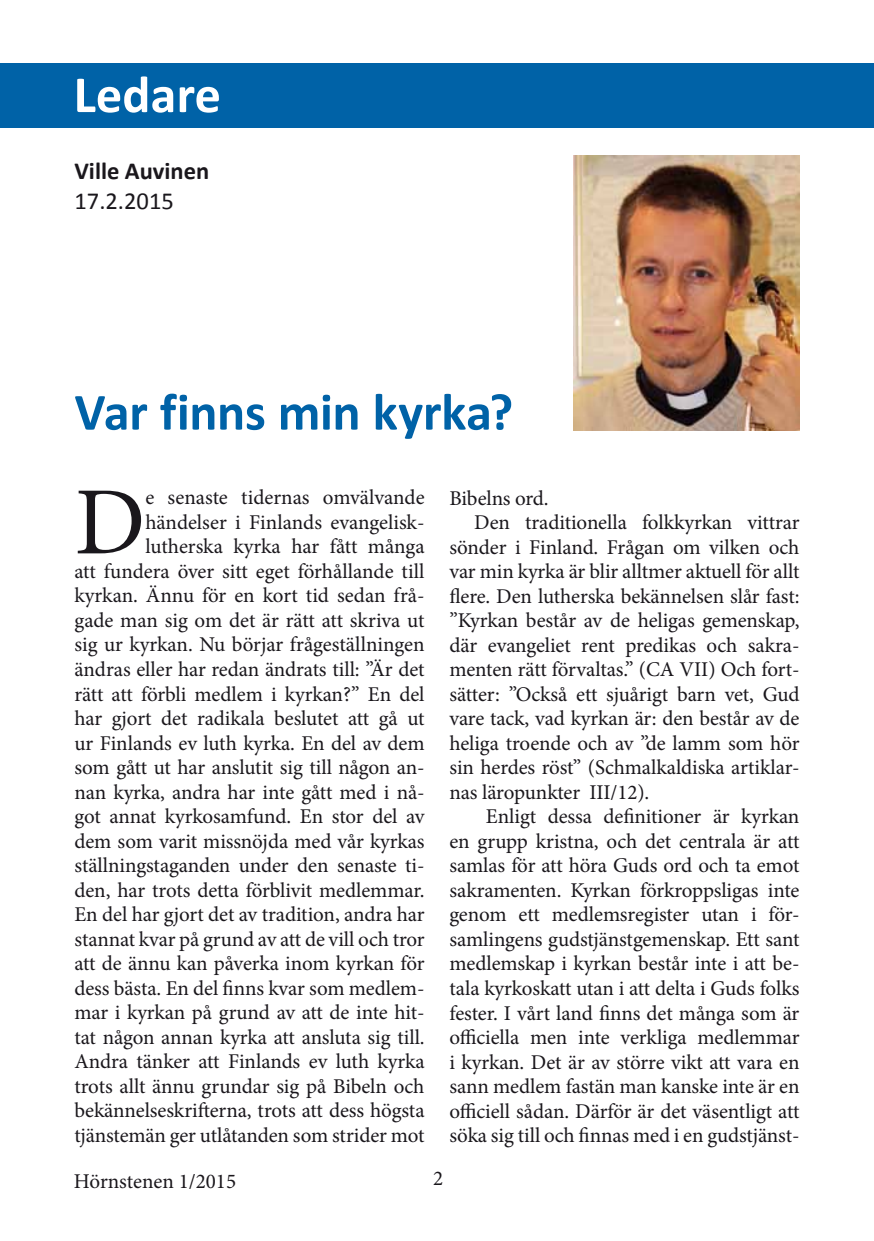
<style>
.page{position:relative;width:874px;height:1241px;background:#fff}
.page>*{position:absolute;margin:0;border:0;box-sizing:border-box;transform-origin:0 0}
.t1{font:96.42px "Minion Pro";color:#1a171c}
.t2{font:700 52.5px "Calibri";letter-spacing:-.01em;color:#0062a7}
.t3{font:700 52.5px "Calibri";color:#fff}
.t4{font:700 24.5px "Calibri";color:#1a171c}
.t5{font:24.5px "Calibri";color:#1a171c}
.t6{font:21px/24.5px "Minion Pro";letter-spacing:-.005em;color:#1a171c;text-align:right}
</style>
<div class="page">
<div style="left:0;top:64px;width:872px;height:64px;background:#0062a7"></div>
<img style="left:573px;top:155px;width:226px;height:275px">
<h2 class="t3" style="left:74px;top:61px;width:149px">Ledare</h2>
<p class="t4" style="left:74px;top:156px;width:136px">Ville Auvinen</p>
<p class="t5" style="left:74px;top:185px;width:101px">17.2.2015</p>
<h2 class="t2" style="left:74px;top:378px;width:440px">Var finns min kyrka?</h2>
<p class="t6" style="left:74px;top:485px;width:351px">e senaste tidernas omvälvande händelser i Finlands evangelisk&shy;lutherska kyrka har fått många<br>att fundera över sitt eget förhållande till kyrkan. Ännu för en kort tid sedan frå&shy;gade man sig om det är rätt att skriva ut sig ur kyrkan. Nu börjar frågeställningen ändras eller har redan ändrats till: ”Är det rätt att förbli medlem i kyrkan?” En del har gjort det radikala beslutet att gå ut ur Finlands ev luth kyrka. En del av dem som gått ut har anslutit sig till någon an&shy;nan kyrka, andra har inte gått med i nå&shy;got annat kyrkosamfund. En stor del av dem som varit missnöjda med vår kyrkas ställningstaganden under den senaste ti&shy;den, har trots detta förblivit medlemmar.<br>En del har gjort det av tradition, andra har stannat kvar på grund av att de vill och tror att de ännu kan påverka inom kyrkan för dess bästa. En del finns kvar som medlem&shy;mar i kyrkan på grund av att de inte hit&shy;tat någon annan kyrka att ansluta sig till.<br>Andra tänker att Finlands ev luth kyrka trots allt ännu grundar sig på Bibeln och bekännelseskrifterna, trots att dess högsta tjänstemän ger utlåtanden som strider mot</p>
<p class="t6" style="left:449px;top:485px;width:101px">Bibelns ord.</p>
<h1 class="t1" style="left:74px;top:458px;width:72px">D</h1>
<p class="t6" style="left:474px;top:510px;width:326px">Den traditionella folkkyrkan vittrar</p>
<p class="t6" style="left:449px;top:534px;width:351px">sönder i Finland. Frågan om vilken och</p>
<p class="t6" style="left:449px;top:559px;width:351px">var min kyrka är blir alltmer aktuell för allt</p>
<p class="t6" style="left:449px;top:583px;width:351px">flere. Den lutherska bekännelsen slår fast:</p>
<p class="t6" style="left:449px;top:608px;width:351px">”Kyrkan består av de heligas gemenskap,</p>
<p class="t6" style="left:449px;top:632px;width:351px">där evangeliet rent predikas och sakra-</p>
<p class="t6" style="left:449px;top:657px;width:351px">menten rätt förvaltas.” (CA VII) Och fort-</p>
<p class="t6" style="left:449px;top:681px;width:351px">sätter: ”Också ett sjuårigt barn vet, Gud</p>
<p class="t6" style="left:449px;top:706px;width:351px">vare tack, vad kyrkan är: den består av de</p>
<p class="t6" style="left:449px;top:730px;width:351px">heliga troende och av ”de lamm som hör</p>
<p class="t6" style="left:449px;top:755px;width:351px">sin herdes röst” (Schmalkaldiska artiklar-</p>
<p class="t6" style="left:449px;top:779px;width:201px">nas läropunkter III/12).</p>
<p class="t6" style="left:485px;top:804px;width:315px">Enligt dessa definitioner är kyrkan</p>
<p class="t6" style="left:449px;top:828px;width:351px">en grupp kristna, och det centrala är att</p>
<p class="t6" style="left:449px;top:853px;width:351px">samlas för att höra Guds ord och ta emot</p>
<p class="t6" style="left:449px;top:877px;width:351px">sakramenten. Kyrkan förkroppsligas inte</p>
<p class="t6" style="left:449px;top:902px;width:351px">genom ett medlemsregister utan i för-</p>
<p class="t6" style="left:449px;top:926px;width:351px">samlingens gudstjänstgemenskap. Ett sant</p>
<p class="t6" style="left:449px;top:951px;width:351px">medlemskap i kyrkan består inte i att be-</p>
<p class="t6" style="left:449px;top:975px;width:351px">tala kyrkoskatt utan i att delta i Guds folks</p>
<p class="t6" style="left:449px;top:1000px;width:351px">fester. I vårt land finns det många som är</p>
<p class="t6" style="left:449px;top:1024px;width:351px">officiella men inte verkliga medlemmar</p>
<p class="t6" style="left:449px;top:1049px;width:351px">i kyrkan. Det är av större vikt att vara en</p>
<p class="t6" style="left:449px;top:1074px;width:351px">sann medlem fastän man kanske inte är en</p>
<p class="t6" style="left:449px;top:1098px;width:351px">officiell sådan. Därför är det väsentligt att</p>
<p class="t6" style="left:449px;top:1123px;width:351px">söka sig till och finnas med i en gudstjänst-</p>
<p class="t6" style="left:74px;top:1169px;width:163px">Hörnstenen 1/2015</p>
<p class="t6" style="left:433px;top:1166px;width:12px">2</p>
</div>
